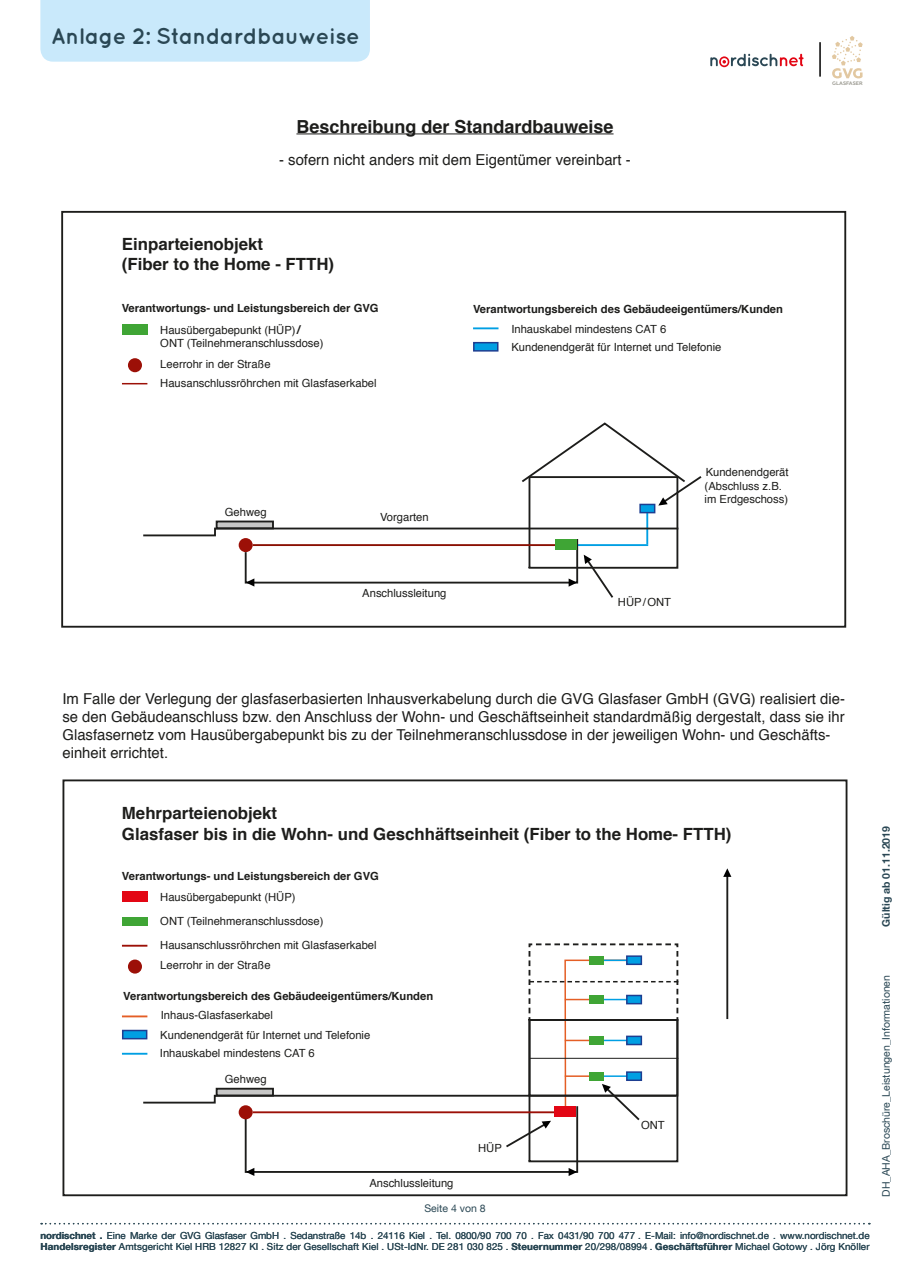
<style>
.page{position:relative;width:910px;height:1280px;background:#fff}
.page>*{position:absolute;margin:0;border:0;box-sizing:border-box;transform-origin:0 0}
.t1{font:700 22.5px "Quicksand";letter-spacing:-.015em;color:#2a4754}
.t2{font:700 18px "Helvetica";color:#1d1d1b}
.t3{font:700 16.8px/20.2px "Helvetica";color:#1d1d1b}
.t4{font:15px/18px "Helvetica";color:#1d1d1b}
.t5{font:11.25px/13.6px "Helvetica";color:#1d1d1b}
.t6{font:700 11.25px "Helvetica";color:#1d1d1b}
.t7{font:10.5px "Helvetica Neue LT Com";color:#2a4754}
.t8{font:700 10.5px "Helvetica Neue LT Com";color:#2a4754}
.t9{font:9.75px/11.2px "Helvetica Neue LT Com";color:#2a4754}
.t10{font:700 4.95px "Geometria";color:#9d9c93}
.s1{font-weight:700;font-size:12px}
.s2{font-weight:700}
</style>
<div class="page">
<div style="left:40px;top:0;width:330px;height:62px;background:#c9e9fb"></div>
<hr style="left:296px;top:133px;width:318px;height:1px;background:#1d1d1b">
<div style="left:61px;top:211px;width:785px;height:417px;border:2px solid #1d1d1b"></div>
<hr style="left:473px;top:327px;width:25px;height:2px;background:#009fe3">
<div style="left:128px;top:358px;width:14px;height:14px;background:#9c1007;border-radius:50%"></div>
<svg style="left:122px;top:383px;width:25px;height:1px"></svg>
<div style="left:122px;top:324px;width:25px;height:10px;background:#3fa535"></div>
<svg style="left:143px;top:422px;width:559px;height:176px"></svg>
<div style="left:639px;top:504px;width:16px;height:9px;background:#009fe3;border:2px solid #1d3e91"></div>
<div style="left:555px;top:539px;width:21px;height:10px;background:#3fa535"></div>
<div style="left:473px;top:342px;width:25px;height:10px;background:#009fe3;border:2px solid #1d3e91"></div>
<svg style="left:710px;top:54px;width:93px;height:13px"></svg>
<svg style="left:832px;top:36px;width:31px;height:42px"></svg>
<hr style="left:819px;top:42px;width:2px;height:35px;background:#000">
<div style="left:63px;top:779px;width:784px;height:417px;border:2px solid #1d1d1b"></div>
<div style="left:128px;top:959px;width:14px;height:14px;background:#9c1007;border-radius:50%"></div>
<hr style="left:122px;top:945px;width:25px;height:2px;background:#9c1007">
<div style="left:122px;top:892px;width:25px;height:10px;background:#e30614"></div>
<hr style="left:726px;top:873px;width:2px;height:146px;background:#1d1d1b">
<svg style="left:723px;top:868px;width:8px;height:9px"></svg>
<div style="left:122px;top:1030px;width:25px;height:9px;background:#009fe3;border:2px solid #1d3e91"></div>
<hr style="left:122px;top:1015px;width:25px;height:2px;background:#e45e25">
<div style="left:122px;top:917px;width:25px;height:8px;background:#3fa535"></div>
<hr style="left:122px;top:1053px;width:25px;height:2px;background:#009fe3">
<svg style="left:141px;top:943px;width:538px;height:233px"></svg>
<svg style="left:41px;top:1223px;width:829px;height:1px"></svg>
<h1 class="t1" style="left:51px;top:22px;width:310px">Anlage 2: Standardbauweise</h1>
<h2 class="t2" style="left:296px;top:112px;width:319px">Beschreibung der Standardbauweise</h2>
<h3 class="t4" style="left:279px;top:151px;width:353px">- sofern nicht anders mit dem Eigentümer vereinbart -</h3>
<h3 class="t3" style="left:122px;top:234px;width:214px">Einparteienobjekt<br>(Fiber to the Home - FTTH)</h3>
<p class="t6" style="left:122px;top:299px;width:258px">Verantwortungs- und Leistungsbereich der GVG</p>
<p class="t5" style="left:160px;top:323px;width:165px">Hausübergabepunkt (HÜP)<span class="s1">/<br></span>ONT (Teilnehmeranschlussdose)</p>
<p class="t5" style="left:160px;top:355px;width:218px;line-height:19px">Leerrohr in der Straße<br>Hausanschlussröhrchen mit Glasfaserkabel</p>
<p class="t6" style="left:473px;top:300px;width:311px">Verantwortungsbereich des Gebäudeeigentümers/Kunden</p>
<p class="t5" style="left:511px;top:322px;width:156px">Inhauskabel mindestens CAT 6</p>
<p class="t5" style="left:511px;top:340px;width:212px">Kundenendgerät für Internet und Telefonie</p>
<p class="t5" style="left:225px;top:505px;width:43px">Gehweg</p>
<p class="t5" style="left:380px;top:511px;width:50px">Vorgarten</p>
<p class="t5" style="left:362px;top:587px;width:86px">Anschlussleitung</p>
<p class="t5" style="left:705px;top:466px;width:86px">Kundenendgerät (Abschluss z.B. im Erdgeschoss)</p>
<p class="t5" style="left:618px;top:596px;width:55px">HÜP/ONT</p>
<p class="t10" style="left:832px;top:80px;width:32px">GLASFASER</p>
<p class="t4" style="left:63px;top:690px;width:784px">Im Falle der Verlegung der glasfaserbasierten lnhausverkabelung durch die GVG Glasfaser GmbH (GVG) realisiert die&shy;se den Gebäudeanschluss bzw. den Anschluss der Wohn- und Geschäftseinheit standardmäßig dergestalt, dass sie ihr Glasfasernetz vom Hausübergabepunkt bis zu der Teilnehmeranschlussdose in der jeweiligen Wohn- und Geschäfts&shy;einheit errichtet.</p>
<h3 class="t3" style="left:122px;top:803px;width:611px">Mehrparteienobjekt<br>Glasfaser bis in die Wohn- und Geschhäftseinheit (Fiber to the Home- FTTH)</h3>
<p class="t6" style="left:122px;top:867px;width:258px">Verantwortungs- und Leistungsbereich der GVG</p>
<p class="t5" style="left:160px;top:885px;width:165px;line-height:24.6px">Hausübergabepunkt (HÜP)<br>ONT (Teilnehmeranschlussdose)</p>
<p class="t5" style="left:160px;top:938px;width:218px">Hausanschlussröhrchen mit Glasfaserkabel</p>
<p class="t5" style="left:160px;top:959px;width:112px">Leerrohr in der Straße</p>
<p class="t6" style="left:123px;top:987px;width:311px">Verantwortungsbereich des Gebäudeeigentümers/Kunden</p>
<p class="t5" style="left:161px;top:1009px;width:114px">Inhaus-Glasfaserkabel</p>
<p class="t5" style="left:160px;top:1028px;width:212px">Kundenendgerät für Internet und Telefonie</p>
<p class="t5" style="left:160px;top:1047px;width:156px">Inhauskabel mindestens CAT 6</p>
<p class="t5" style="left:225px;top:1072px;width:43px">Gehweg</p>
<p class="t5" style="left:369px;top:1176px;width:86px">Anschlussleitung</p>
<p class="t5" style="left:478px;top:1141px;width:25px">HÜP</p>
<p class="t7" style="left:424px;top:1202px;width:63px">Seite 4 von 8</p>
<p class="t5" style="left:641px;top:1118px;width:25px">ONT</p>
<p class="t9" style="left:40px;top:1230px;width:831px"><span class="s2">nordischnet .</span> Eine Marke der GVG Glasfaser GmbH . Sedanstraße 14b . 24116 Kiel . Tel. 0800/90 700 70 . Fax 0431/90 700 477 . E-Mail: info@nordischnet.de . www.nordischnet.de<br><span class="s2">Handelsregister</span> Amtsgericht Kiel HRB 12827 KI . Sitz der Gesellschaft Kiel . USt-IdNr. DE 281 030 825 . <span class="s2">Steuernummer</span> 20/298/08994 . <span class="s2">Geschäftsführer</span> Michael Gotowy . Jörg Knöller</p>
<p class="t8" style="left:879px;top:927px;width:102px;rotate:-90deg">Gültig ab 01.11.2019</p>
<p class="t7" style="left:880px;top:1197px;width:223px;rotate:-90deg">DH_AHA_Broschüre_Leistungen_Informationen</p>
</div>
